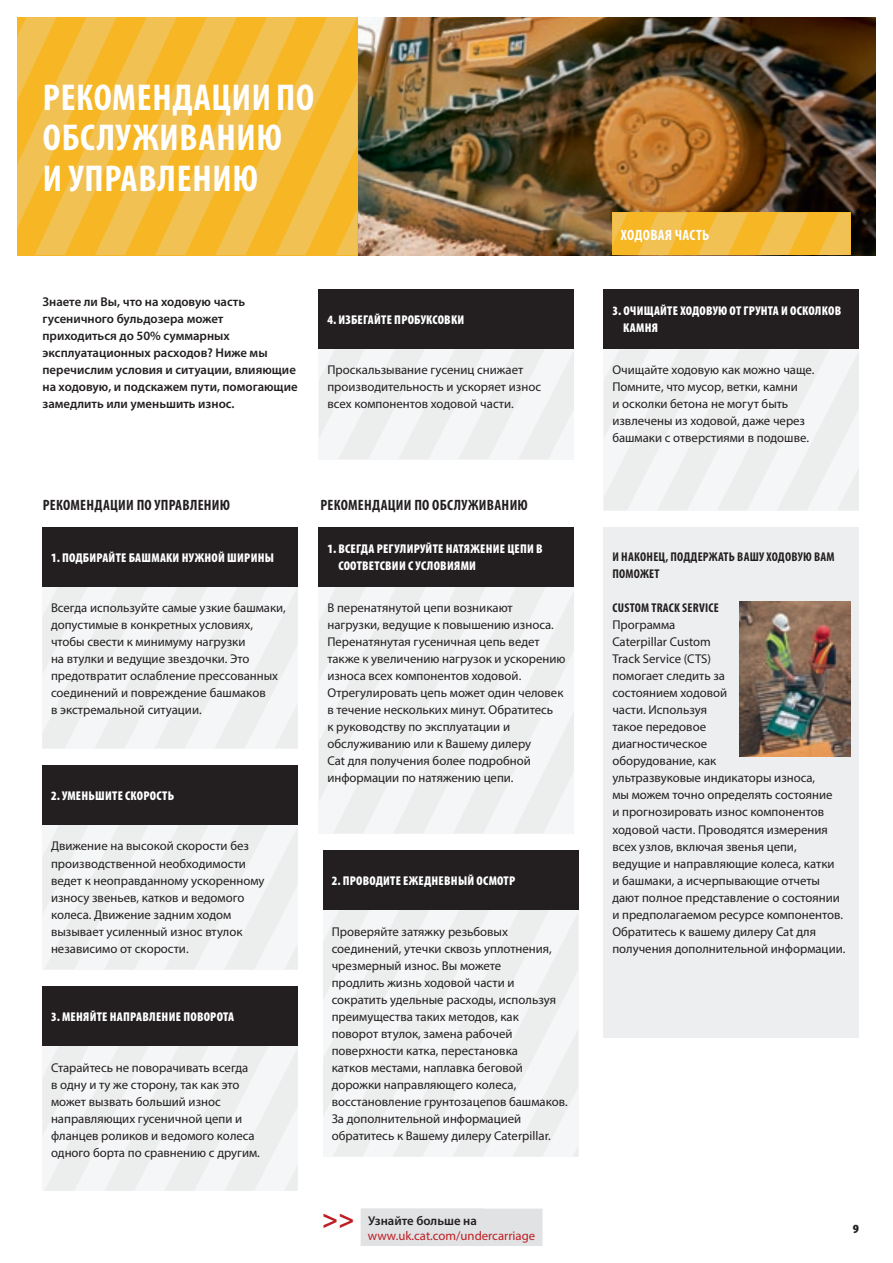
<style>
.page{position:relative;width:893px;height:1263px;background:#fff}
.page>*{position:absolute;margin:0;border:0;box-sizing:border-box;transform-origin:0 0}
.t1{font:700 condensed 37.5px/40.5px "Myriad Pro";letter-spacing:.02em;color:#fff}
.t2{font:700 27px "Myriad Pro";color:#be1e23}
.t3{font:700 condensed 15px "Myriad Pro";letter-spacing:.02em;color:#231f20}
.t4{font:700 condensed 15px "Myriad Pro";letter-spacing:.02em;color:#fff}
.t5{font:12.75px/17px "Myriad Pro";color:#231f20}
.t6{font:600 12.75px/17px "Myriad Pro";color:#231f20}
.t7{font:900 condensed 12.75px/17px "Myriad Pro";letter-spacing:.02em;color:#fff}
.t8{font:700 condensed 12.75px/17px "Myriad Pro";letter-spacing:.02em;color:#231f20}
.t9{font:12.75px "Myriad Pro";color:#be1e23}
.t10{font:900 condensed 12.6px "Myriad Pro";color:#231f20;scale:1.11 1}
</style>
<div class="page">
<div style="left:604px;top:527px;width:255px;height:510px;background:#edeeef"></div>
<img style="left:357px;top:17px;width:519px;height:238px">
<svg style="left:612px;top:213px;width:238px;height:42px;background:#f4bb3a"></svg>
<svg style="left:17px;top:17px;width:340px;height:238px;background:#f4bb3a"></svg>
<div style="left:319px;top:349px;width:255px;height:110px;background:#f0f1f1"></div>
<div style="left:319px;top:289px;width:255px;height:60px;background:#231f20"></div>
<div style="left:43px;top:587px;width:255px;height:161px;background:#f0f1f1"></div>
<div style="left:43px;top:527px;width:255px;height:60px;background:#231f20"></div>
<div style="left:43px;top:825px;width:255px;height:144px;background:#f1f1f2"></div>
<div style="left:43px;top:765px;width:255px;height:60px;background:#231f20"></div>
<div style="left:43px;top:1046px;width:255px;height:145px;background:#f1f1f2"></div>
<div style="left:43px;top:986px;width:255px;height:60px;background:#231f20"></div>
<div style="left:319px;top:587px;width:255px;height:246px;background:#f1f1f2"></div>
<div style="left:319px;top:527px;width:255px;height:60px;background:#231f20"></div>
<div style="left:323px;top:910px;width:255px;height:247px;background:#f1f2f2"></div>
<div style="left:323px;top:850px;width:255px;height:60px;background:#231f20"></div>
<div style="left:604px;top:349px;width:255px;height:161px;background:#f1f1f1"></div>
<div style="left:604px;top:289px;width:255px;height:60px;background:#231f20"></div>
<img style="left:740px;top:602px;width:110px;height:155px">
<div style="left:361px;top:1208px;width:181px;height:38px;background:#e1e2e4"></div>
<h1 class="t1" style="left:43px;top:77px;width:273px">РЕКОМЕНДАЦИИ ПО<br>ОБСЛУЖИВАНИЮ<br>И УПРАВЛЕНИЮ</h1>
<p class="t6" style="left:43px;top:294px;width:257px">Знаете ли Вы, что на ходовую часть гусеничного бульдозера может приходиться до 50% суммарных эксплуатационных расходов? Ниже мы перечислим условия и ситуации, влияющие на ходовую, и подскажем пути, помогающие замедлить или уменьшить износ.</p>
<p class="t7" style="left:327px;top:311px;width:138px">4. ИЗБЕГАЙТЕ ПРОБУКСОВКИ</p>
<p class="t5" style="left:327px;top:362px;width:215px">Проскальзывание гусениц снижает производительность и ускоряет износ всех компонентов ходовой части.</p>
<p class="t3" style="left:43px;top:497px;width:189px">РЕКОМЕНДАЦИИ ПО УПРАВЛЕНИЮ</p>
<p class="t3" style="left:320px;top:497px;width:209px">РЕКОМЕНДАЦИИ ПО ОБСЛУЖИВАНИЮ</p>
<p class="t7" style="left:51px;top:549px;width:225px">1. ПОДБИРАЙТЕ БАШМАКИ НУЖНОЙ ШИРИНЫ</p>
<p class="t5" style="left:51px;top:600px;width:236px">Всегда используйте самые узкие башмаки, допустимые в конкретных условиях, чтобы свести к минимуму нагрузки<br>на втулки и ведущие звездочки. Это предотвратит ослабление прессованных соединений и повреждение башмаков<br>в экстремальной ситуации.</p>
<p class="t7" style="left:51px;top:787px;width:125px">2. УМЕНЬШИТЕ СКОРОСТЬ</p>
<p class="t5" style="left:51px;top:838px;width:215px">Движение на высокой скорости без производственной необходимости ведет к неоправданному ускоренному износу звеньев, катков и ведомого колеса. Движение задним ходом вызывает усиленный износ втулок независимо от скорости.</p>
<p class="t7" style="left:51px;top:1008px;width:185px">3. МЕНЯЙТЕ НАПРАВЛЕНИЕ ПОВОРОТА</p>
<p class="t5" style="left:51px;top:1059px;width:210px">Старайтесь не поворачивать всегда<br>в одну и ту же сторону, так как это может вызвать больший износ направляющих гусеничной цепи и фланцев роликов и ведомого колеса одного борта по сравнению с другим.</p>
<p class="t7" style="left:338px;top:541px;width:206px;text-indent:-11px">1. ВСЕГДА РЕГУЛИРУЙТЕ НАТЯЖЕНИЕ ЦЕПИ В<br>СООТВЕТСВИИ С УСЛОВИЯМИ</p>
<p class="t5" style="left:327px;top:600px;width:240px">В перенатянутой цепи возникают нагрузки, ведущие к повышению износа.<br>Перенатянутая гусеничная цепь ведет также к увеличению нагрузок и ускорению износа всех компонентов ходовой.<br>Отрегулировать цепь может один человек в течение нескольких минут. Обратитесь<br>к руководству по эксплуатации и обслуживанию или к Вашему дилеру<br>Cat для получения более подробной информации по натяжению цепи.</p>
<p class="t7" style="left:332px;top:872px;width:185px">2. ПРОВОДИТЕ ЕЖЕДНЕВНЫЙ ОСМОТР</p>
<p class="t5" style="left:332px;top:923px;width:238px">Проверяйте затяжку резьбовых соединений, утечки сквозь уплотнения, чрезмерный износ. Вы можете<br>продлить жизнь ходовой части и сократить удельные расходы, используя преимущества таких методов, как поворот втулок, замена рабочей поверхности катка, перестановка<br>катков местами, наплавка беговой дорожки направляющего колеса, восстановление грунтозацепов башмаков.<br>За дополнительной информацией обратитесь к Вашему дилеру Caterpillar.</p>
<h2 class="t2" style="left:322px;top:1204px;width:34px">&gt;&gt;</h2>
<p class="t6" style="left:368px;top:1212px;width:110px">Узнайте больше на</p>
<p class="t9" style="left:368px;top:1228px;width:169px">www.uk.cat.com/undercarriage</p>
<p class="t4" style="left:621px;top:226px;width:90px">ХОДОВАЯ ЧАСТЬ</p>
<p class="t7" style="left:623px;top:303px;width:219px;text-indent:-11px">3. ОЧИЩАЙТЕ ХОДОВУЮ ОТ ГРУНТА И ОСКОЛКОВ<br>КАМНЯ</p>
<p class="t5" style="left:612px;top:362px;width:204px">Очищайте ходовую как можно чаще.<br>Помните, что мусор, ветки, камни<br>и осколки бетона не могут быть извлечены из ходовой, даже через башмаки с отверстиями в подошве.</p>
<p class="t8" style="left:612px;top:549px;width:224px">И НАКОНЕЦ, ПОДДЕРЖАТЬ ВАШУ ХОДОВУЮ ВАМ<br>ПОМОЖЕТ</p>
<p class="t8" style="left:612px;top:600px;width:108px">CUSTOM TRACK SERVICE</p>
<p class="t5" style="left:612px;top:617px;width:235px">Программа<br>Caterpillar Custom<br>Track Service (CTS)<br>помогает следить за<br>состоянием ходовой<br>части. Используя<br>такое передовое<br>диагностическое<br>оборудование, как<br>ультразвуковые индикаторы износа,<br>мы можем точно определять состояние<br>и прогнозировать износ компонентов ходовой части. Проводятся измерения всех узлов, включая звенья цепи, ведущие и направляющие колеса, катки<br>и башмаки, а исчерпывающие отчеты дают полное представление о состоянии и предполагаемом ресурсе компонентов.<br>Обратитесь к вашему дилеру Cat для получения дополнительной информации.</p>
<p class="t10" style="left:853px;top:1222px;width:7px">9</p>
</div>
